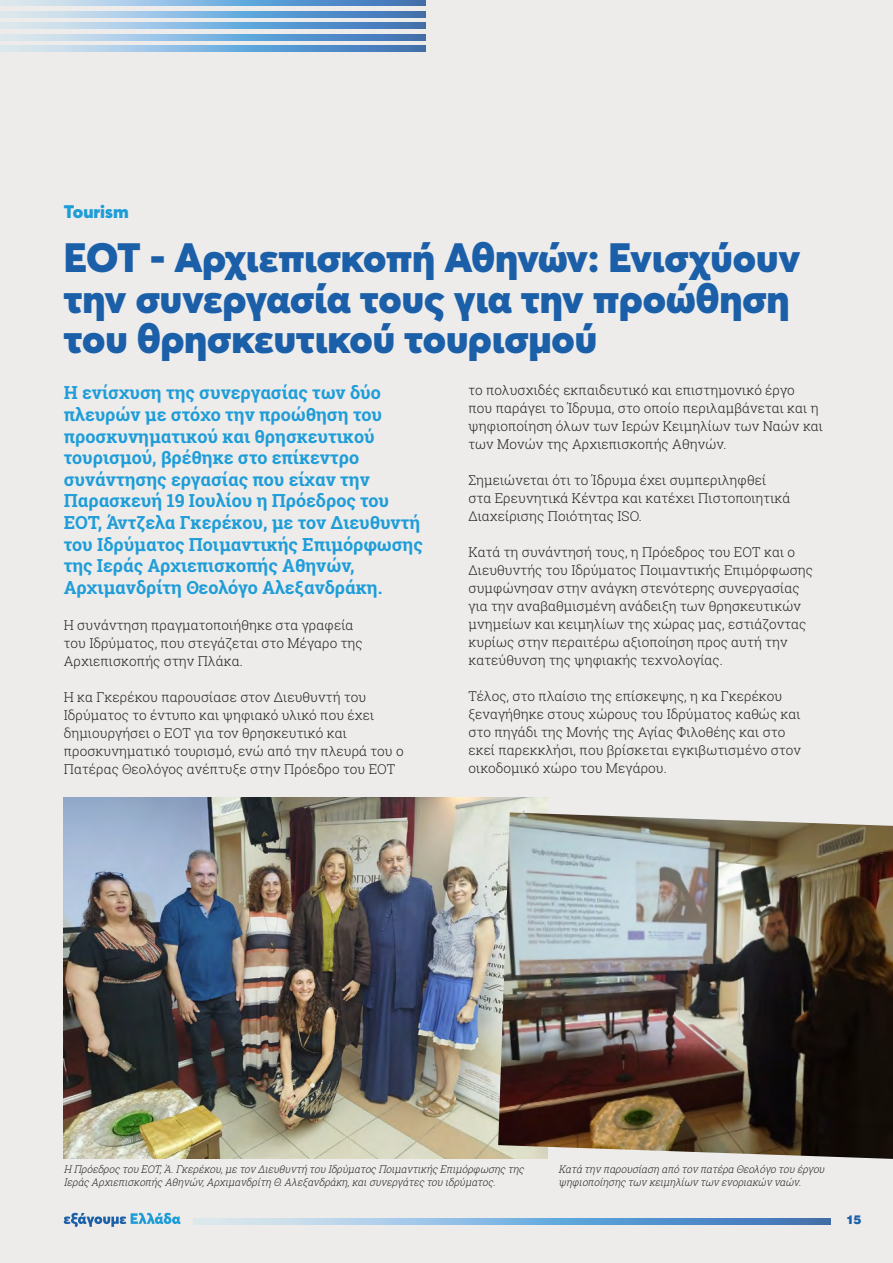
<style>
.page{position:relative;width:893px;height:1263px;background:#edeceb}
.page>*{position:absolute;margin:0;border:0;box-sizing:border-box;transform-origin:0 0}
.t1{font:900 40.5px/40.5px "Averta";letter-spacing:-.005em;color:#1b5fa9}
.t2{font:700 18px/21.6px "Roboto Slab";letter-spacing:-.005em;color:#1e9dd8}
.t3{font:900 18px "Averta";color:#1e9dd8}
.t4{font:300 13.5px/18px "Roboto Slab";letter-spacing:.005em;color:#231f20}
.t5{font:900 12px "UB Helvetica";color:#1b5fa9}
.t6{font:italic 300 10.5px/13.5px "Roboto Slab";color:#231f20;scale:.95 1}
</style>
<div class="page">
<svg style="left:0;top:0;width:426px;height:6px;background:#83b0d9"></svg>
<svg style="left:0;top:23px;width:426px;height:6px;background:#83b0d9"></svg>
<svg style="left:0;top:46px;width:426px;height:5px;background:#83b0d9"></svg>
<svg style="left:0;top:11px;width:426px;height:6px;background:#83b0d9"></svg>
<svg style="left:0;top:34px;width:426px;height:6px;background:#83b0d9"></svg>
<svg style="left:64px;top:1213px;width:117px;height:14px"></svg>
<svg style="left:194px;top:1219px;width:637px;height:5px;background:#83b0d9"></svg>
<img style="left:64px;top:797px;width:483px;height:361px">
<img style="left:498px;top:812px;width:395px;height:347px">
<h2 class="t3" style="left:64px;top:200px;width:66px">Tourism</h2>
<h1 class="t1" style="left:64px;top:237px;width:738px">ΕΟΤ - Αρχιεπισκοπή Αθηνών: Ενισχύουν την συνεργασία τους για την προώθηση του θρησκευτικού τουρισμού</h1>
<p class="t2" style="left:64px;top:382px;width:361px">Η ενίσχυση της συνεργασίας των δύο πλευρών με στόχο την προώθηση του προσκυνηματικού και θρησκευτικού τουρισμού, βρέθηκε στο επίκεντρο συνάντησης εργασίας που είχαν την Παρασκευή 19 Ιουλίου η Πρόεδρος του ΕΟΤ, Άντζελα Γκερέκου, με τον Διευθυντή του Ιδρύματος Ποιμαντικής Επιμόρφωσης της Ιεράς Αρχιεπισκοπής Αθηνών, Αρχιμανδρίτη Θεολόγο Αλεξανδράκη.</p>
<p class="t4" style="left:64px;top:616px;width:300px">Η συνάντηση πραγματοποιήθηκε στα γραφεία του Ιδρύματος, που στεγάζεται στο Μέγαρο της<br>Αρχιεπισκοπής στην Πλάκα.</p>
<p class="t4" style="left:64px;top:688px;width:341px">Η κα Γκερέκου παρουσίασε στον Διευθυντή του Ιδρύματος το έντυπο και ψηφιακό υλικό που έχει δημιουργήσει ο ΕΟΤ για τον θρησκευτικό και προσκυνηματικό τουρισμό, ενώ από την πλευρά του ο Πατέρας Θεολόγος ανέπτυξε στην Πρόεδρο του ΕΟΤ</p>
<p class="t4" style="left:468px;top:380px;width:356px">το πολυσχιδές εκπαιδευτικό και επιστημονικό έργο<br>που παράγει το Ίδρυμα, στο οποίο περιλαμβάνεται και η ψηφιοποίηση όλων των Ιερών Κειμηλίων των Ναών και των Μονών της Αρχιεπισκοπής Αθηνών.</p>
<p class="t4" style="left:468px;top:470px;width:324px">Σημειώνεται ότι το Ίδρυμα έχει συμπεριληφθεί στα Ερευνητικά Κέντρα και κατέχει Πιστοποιητικά<br>Διαχείρισης Ποιότητας ISO.</p>
<p class="t4" style="left:468px;top:542px;width:346px">Κατά τη συνάντησή τους, η Πρόεδρος του ΕΟΤ και ο Διευθυντής του Ιδρύματος Ποιμαντικής Επιμόρφωσης συμφώνησαν στην ανάγκη στενότερης συνεργασίας για την αναβαθμισμένη ανάδειξη των θρησκευτικών μνημείων και κειμηλίων της χώρας μας, εστιάζοντας κυρίως στην περαιτέρω αξιοποίηση προς αυτή την κατεύθυνση της ψηφιακής τεχνολογίας.</p>
<p class="t4" style="left:468px;top:686px;width:334px">Τέλος, στο πλαίσιο της επίσκεψης, η κα Γκερέκου ξεναγήθηκε στους χώρους του Ιδρύματος καθώς και στο πηγάδι της Μονής της Αγίας Φιλοθέης και στο εκεί παρεκκλήσι, που βρίσκεται εγκιβωτισμένο στον οικοδομικό χώρο του Μεγάρου.</p>
<p class="t6" style="left:64px;top:1162px;width:489px">Η Πρόεδροςτου ΕΟΤ,Ά.Γκερέκου,μετον Διευθυντή του ΙδρύματοςΠοιμαντικήςΕπιμόρφωσηςτης<br>ΙεράςΑρχιεπισκοπήςΑθηνών,Αρχιμανδρίτη Θ.Αλεξανδράκη,καισυνεργάτεςτου ιδρύματος.</p>
<p class="t6" style="left:558px;top:1162px;width:285px">Κατά την παρουσίαση από τον πατέρα Θεολόγο του έργου ψηφιοποίησηςτων κειμηλίων των ενοριακών ναών.</p>
<p class="t5" style="left:846px;top:1212px;width:17px">15</p>
</div>
